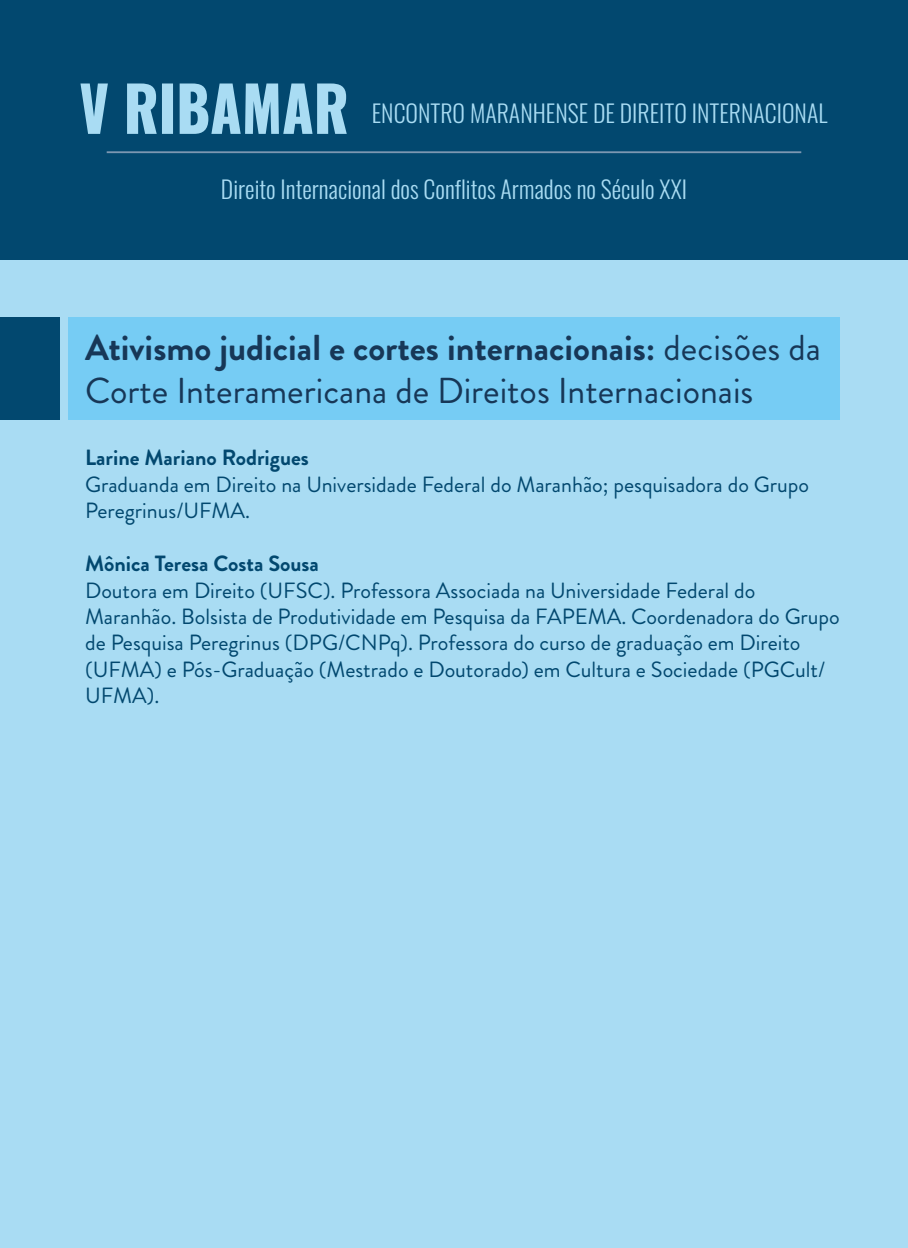
<style>
.page{position:relative;width:908px;height:1248px;background:#fff}
.page>*{position:absolute;margin:0;border:0;box-sizing:border-box;transform-origin:0 0}
.t1{font:36px/43.2px "Brandon Grotesque";color:#173757}
.t2{font:300 24.2px "Oswald";color:#a9dcf3}
.t3{font:22px/26.4px "Brandon Grotesque";color:#02486f}
.t4{font:700 22px "Brandon Grotesque";color:#02486f}
.s1{font-weight:700}
</style>
<div class="page">
<div style="left:0;top:1px;width:907px;height:1246px;background:#a9dcf3"></div>
<div style="left:0;top:0;width:907px;height:260px;background:#02486f"></div>
<svg style="left:80px;top:83px;width:266px;height:51px"></svg>
<hr style="left:107px;top:151px;width:694px;height:2px;background:#7c97b1">
<div style="left:68px;top:317px;width:771px;height:103px;background:#76ccf4"></div>
<div style="left:0;top:317px;width:59px;height:103px;background:#02486f"></div>
<p class="t2" style="left:371px;top:92px;width:457px">ENCONTRO MARANHENSE DE DIREITO INTERNACIONAL</p>
<p class="t2" style="left:221px;top:168px;width:467px">Direito Internacional dos Conflitos Armados no Século XXI</p>
<h1 class="t1" style="left:85px;top:326px;width:737px"><span class="s1">Ativismo judicial e cortes internacionais:</span> decisões da<br>Corte Interamericana de Direitos Internacionais</h1>
<p class="t4" style="left:85px;top:442px;width:225px">Larine Mariano Rodrigues</p>
<p class="t3" style="left:85px;top:471px;width:725px">Graduanda em Direito na Universidade Federal do Maranhão; pesquisadora do Grupo<br>Peregrinus/UFMA.</p>
<p class="t4" style="left:85px;top:548px;width:235px">Mônica Teresa Costa Sousa</p>
<p class="t3" style="left:85px;top:577px;width:755px">Doutora em Direito (UFSC). Professora Associada na Universidade Federal do Maranhão. Bolsista de Produtividade em Pesquisa da FAPEMA. Coordenadora do Grupo de Pesquisa Peregrinus (DPG/CNPq). Professora do curso de graduação em Direito (UFMA) e Pós-Graduação (Mestrado e Doutorado) em Cultura e Sociedade (PGCult/ UFMA).</p>
</div>
